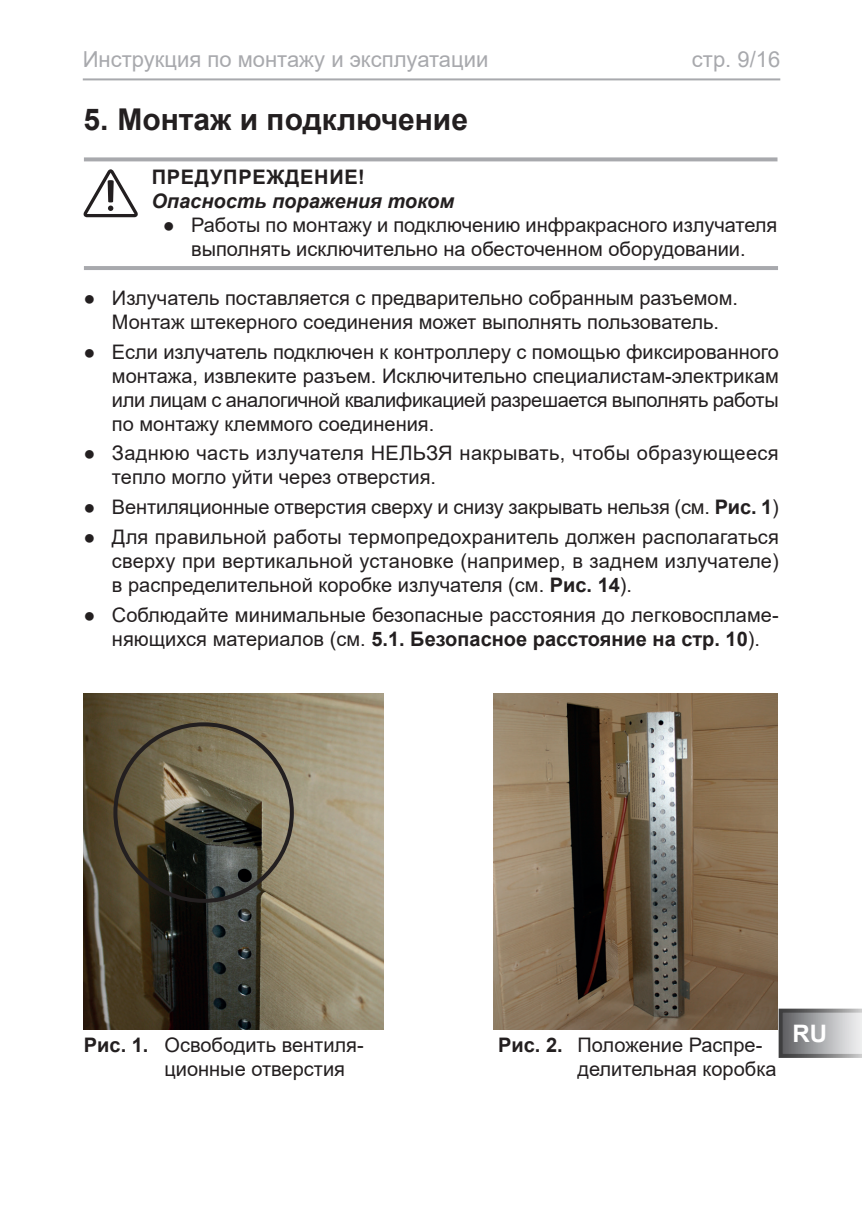
<style>
.page{position:relative;width:862px;height:1214px;background:#fff}
.page>*{position:absolute;margin:0;border:0;box-sizing:border-box;transform-origin:0 0}
.t1{font:700 30px "Arial";color:#231f20}
.t2{font:700 24px "Arial";color:#fff}
.t3{font:22px "Arial";color:#a8a9ad}
.t4{font:20px/24px "Arial";color:#231f20;text-align:center}
.t5{font:italic 700 20px "Arial";color:#231f20}
.t6{font:700 20px "Arial";letter-spacing:.035em;color:#231f20}
.s1{font-weight:700}
</style>
<div class="page">
<svg style="left:778px;top:1008px;width:84px;height:49px;background:#a1a2a4"></svg>
<hr style="left:83px;top:78px;width:697px;height:2px;background:#a8a9ad">
<svg style="left:83px;top:169px;width:55px;height:48px"></svg>
<svg style="left:84px;top:157px;width:693px;height:4px;background:#b1b2b5"></svg>
<hr style="left:84px;top:266px;width:694px;height:4px;background:#a8a9ad">
<img style="left:84px;top:693px;width:300px;height:336px">
<img style="left:493px;top:693px;width:284px;height:336px">
<div style="left:113px;top:722px;width:181px;height:180px;border:4px solid #231f20;border-radius:50%"></div>
<p class="t3" style="left:83px;top:44px;width:407px">Инструкция по монтажу и эксплуатации</p>
<p class="t3" style="left:692px;top:44px;width:90px">стр. 9/16</p>
<h1 class="t1" style="left:83px;top:98px;width:386px">5. Монтаж и подключение</h1>
<p class="t6" style="left:152px;top:163px;width:214px">ПРЕДУПРЕЖДЕНИЕ!</p>
<p class="t5" style="left:151px;top:187px;width:304px">Опасность поражения током</p>
<p class="t4" style="left:163px;top:213px;width:616px">● Работы по монтажу и подключению инфракрасного излучателя выполнять исключительно на обесточенном оборудовании.</p>
<p class="t4" style="left:84px;top:286px;width:656px">● Излучатель поставляется с предварительно собранным разъемом.<br>Монтаж штекерного соединения может выполнять пользователь.</p>
<p class="t4" style="left:112px;top:339px;width:668px;text-align:justify;text-indent:-28px">● Если излучатель подключен к контроллеру с помощью фиксированного монтажа, извлеките разъем. Исключительно специалистам-электрикам или лицам с аналогичной квалификацией разрешается выполнять работы по монтажу клеммого соединения.</p>
<p class="t4" style="left:112px;top:441px;width:668px;text-align:left;text-indent:-28px">● Заднюю часть излучателя НЕЛЬЗЯ накрывать, чтобы образующееся тепло могло уйти через отверстия.</p>
<p class="t4" style="left:84px;top:495px;width:697px">● Вентиляционные отверстия сверху и снизу закрывать нельзя (см. <span class="s1">Рис. 1</span>)</p>
<p class="t4" style="left:112px;top:524px;width:668px;text-align:justify;text-indent:-28px">● Для правильной работы термопредохранитель должен располагаться сверху при вертикальной установке (например, в заднем излучателе) в распределительной коробке излучателя (см. <span class="s1">Рис. 14</span>).</p>
<p class="t4" style="left:84px;top:602px;width:696px">● Соблюдайте минимальные безопасные расстояния до легковоспламе&shy;няющихся материалов (см. <span class="s1">5.1. Безопасное расстояние на стр. 10</span>).</p>
<p class="t4" style="left:164px;top:1032px;width:201px;text-align:left">Освободить вентиля&shy;ционные отверстия</p>
<p class="t6" style="left:84px;top:1030px;width:66px">Рис. 1.</p>
<p class="t4" style="left:577px;top:1032px;width:201px;text-align:left;text-indent:-79px"><span class="s1">Рис. 2.</span> Положение Распре&shy;делительная коробка</p>
<p class="t2" style="left:792px;top:1016px;width:36px">RU</p>
</div>
